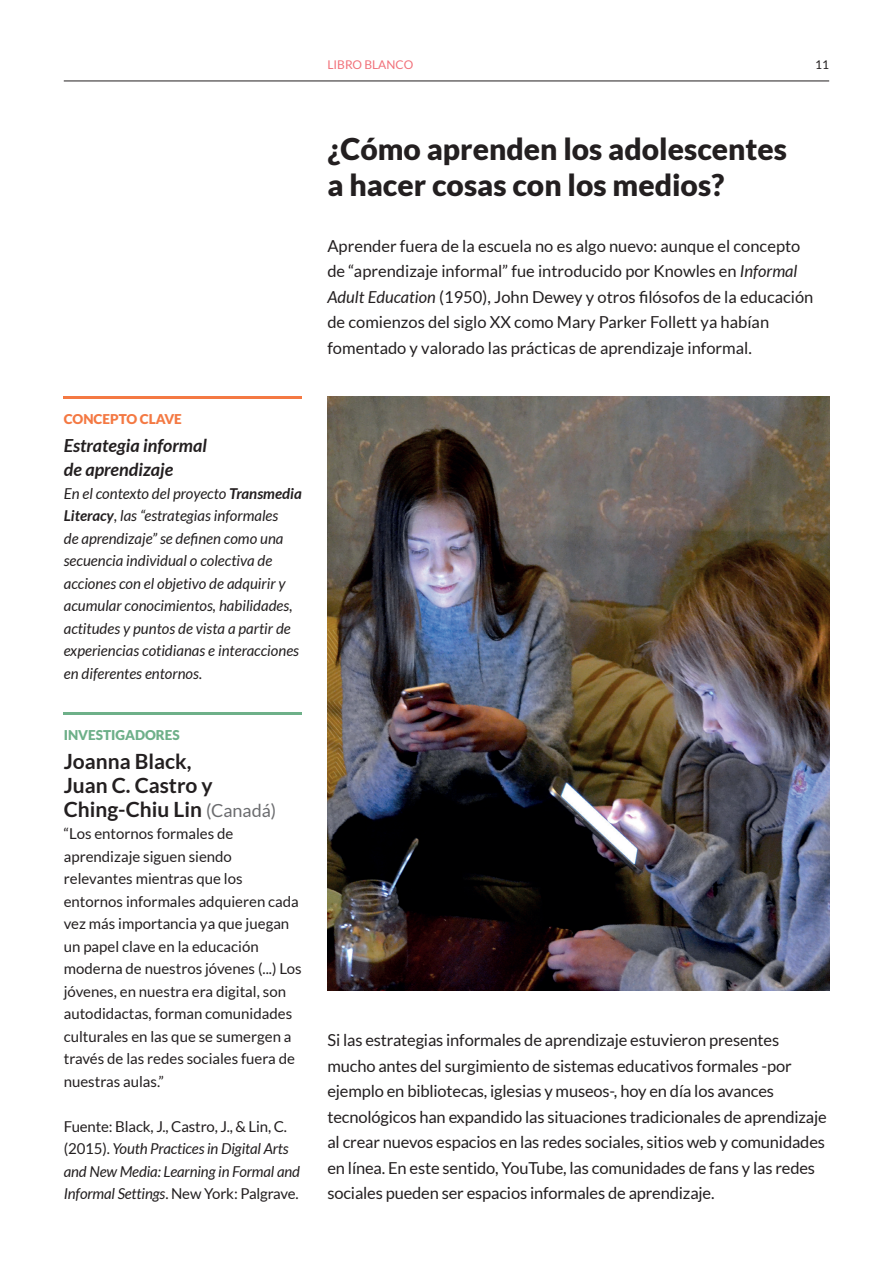
<style>
.page{position:relative;width:893px;height:1263px;background:#fff}
.page>*{position:absolute;margin:0;border:0;box-sizing:border-box;transform-origin:0 0}
.testo{font:900 30px/36px "Lato";color:#231f20}
.testo-2{font:700 21px "Lato";color:#231f20}
.testo-3{font:italic 700 18px "Lato";color:#231f20}
.testo-4{font:16.5px/25.5px "Lato";letter-spacing:-.01em;color:#231f20}
.testo-5{font:italic 15px/22.5px "Lato";color:#231f20}
.testo-6{font:15px/22.5px "Lato";color:#231f20}
.testo-7{font:900 13.5px "Lato";color:#6eb089}
.testo-8{font:900 13.5px "Lato";color:#f47943}
.t1{font:12px "Lato";color:#f17079}
.t2{font:12px "Lato";color:#231f20}
.s1{font-weight:700}
.s2{font-weight:400;font-size:18px;color:#6c6d70}
.s3{font-style:normal}
.s4{font-style:italic}
</style>
<div class="page">
<hr style="left:64px;top:81px;width:765px;height:1px;background:#231f20">
<img style="left:327px;top:396px;width:502px;height:594px">
<hr style="left:64px;top:712px;width:238px;height:3px;background:#6eb089">
<hr style="left:64px;top:396px;width:238px;height:2px;background:#f47943">
<p class="t1" style="left:327px;top:58px;width:87px">LIBRO BLANCO</p>
<p class="t2" style="left:815px;top:58px;width:15px">11</p>
<p class="testo-8" style="left:64px;top:411px;width:120px">CONCEPTO CLAVE</p>
<p class="testo-3" style="left:64px;top:435px;width:145px">Estrategia informal</p>
<p class="testo-3" style="left:64px;top:459px;width:111px">de aprendizaje</p>
<p class="testo-5" style="left:64px;top:482px;width:240px">En el contexto del proyecto <span class="s1">Transmedia Literacy</span>, las “estrategias informales<br>de aprendizaje” se definen como una secuencia individual o colectiva de acciones con el objetivo de adquirir y acumular conocimientos, habilidades, actitudes y puntos de vista a partir de experiencias cotidianas e interacciones en diferentes entornos.</p>
<p class="testo-7" style="left:64px;top:727px;width:118px">INVESTIGADORES</p>
<p class="testo-2" style="left:64px;top:749px;width:129px">Joanna Black,</p>
<p class="testo-2" style="left:64px;top:773px;width:151px">Juan C. Castro y</p>
<p class="testo-2" style="left:64px;top:797px;width:214px">Ching-Chiu Lin <span class="s2">(Canadá)</span></p>
<p class="testo-6" style="left:64px;top:822px;width:239px">“Los entornos formales de aprendizaje siguen siendo relevantes mientras que los entornos informales adquieren cada vez más importancia ya que juegan un papel clave en la educación moderna de nuestros jóvenes (...) Los jóvenes, en nuestra era digital, son autodidactas, forman comunidades culturales en las que se sumergen a través de las redes sociales fuera de nuestras aulas.”</p>
<p class="testo-5" style="left:64px;top:1115px;width:238px"><span class="s3">Fuente: Black, J., Castro, J., &amp; Lin, C. (2015).</span> Youth Practices in Digital Arts and New Media: Learning in Formal and Informal Settings<span class="s3">. New York: Palgrave.</span></p>
<p class="testo" style="left:327px;top:131px;width:461px">¿Cómo aprenden los adolescentes a hacer cosas con los medios?</p>
<p class="testo-4" style="left:327px;top:233px;width:487px">Aprender fuera de la escuela no es algo nuevo: aunque el concepto de “aprendizaje informal” fue introducido por Knowles en <span class="s4">Informal Adult Education</span> (1950), John Dewey y otros filósofos de la educación de comienzos del siglo XX como Mary Parker Follett ya habían fomentado y valorado las prácticas de aprendizaje informal.</p>
<p class="testo-4" style="left:327px;top:1027px;width:501px">Si las estrategias informales de aprendizaje estuvieron presentes mucho antes del surgimiento de sistemas educativos formales -por ejemplo en bibliotecas, iglesias y museos-, hoy en día los avances tecnológicos han expandido las situaciones tradicionales de aprendizaje al crear nuevos espacios en las redes sociales, sitios web y comunidades en línea. En este sentido, YouTube, las comunidades de fans y las redes sociales pueden ser espacios informales de aprendizaje.</p>
</div>
